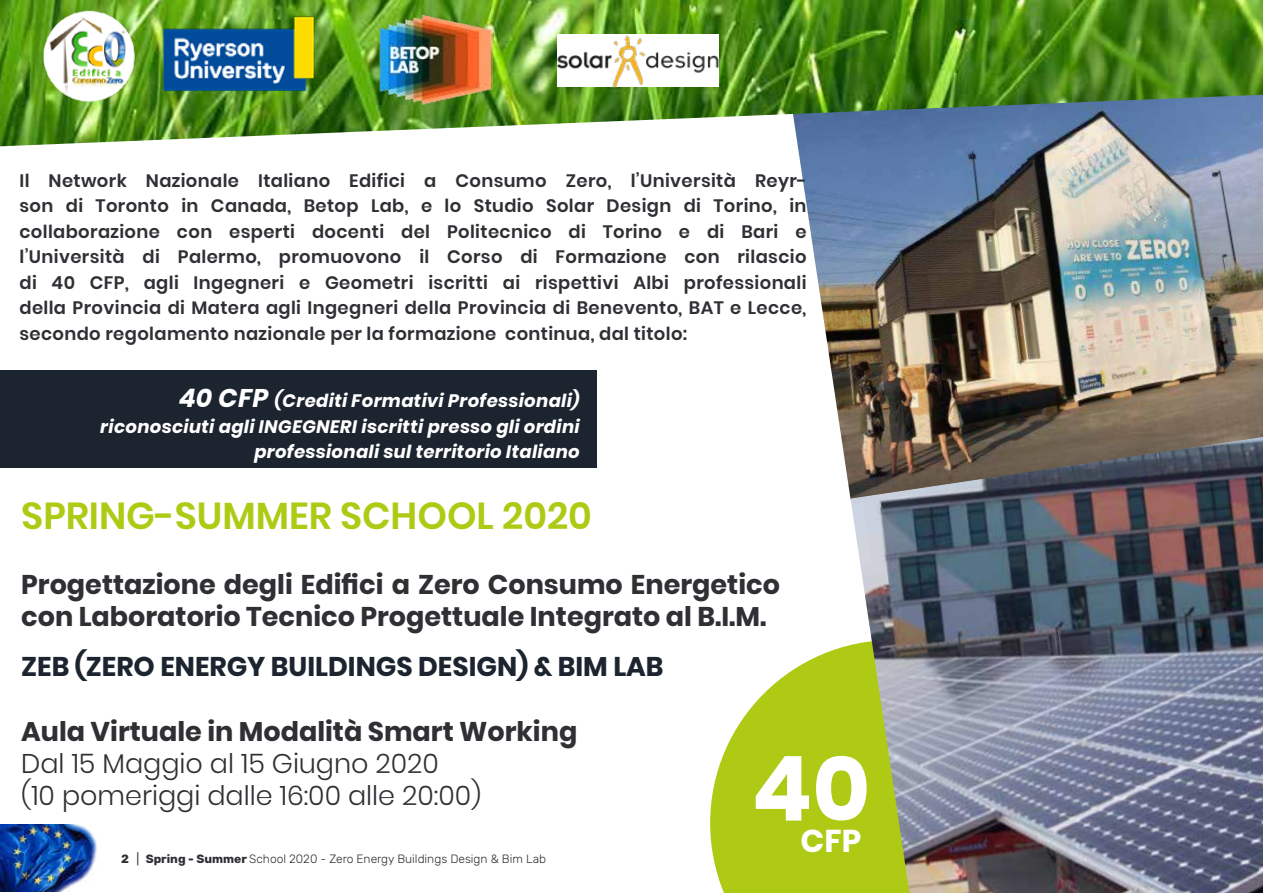
<style>
.page{position:relative;width:1263px;height:893px;background:#fff}
.page>*{position:absolute;margin:0;border:0;box-sizing:border-box;transform-origin:0 0}
.t1{font:700 90px "Poppins";color:#fff}
.t2{font:600 37.5px "Poppins";color:#afca14}
.t3{font:700 31.5px "Poppins";color:#fff}
.t4{font:700 27px/32.4px "Poppins";color:#2f2f34}
.t5{font:300 27px/32.4px "Poppins";color:#2f2f34}
.t6{font:700 27px "Poppins";color:#1c242f}
.t7{font:600 18px/25.5px "Poppins";letter-spacing:.02em;color:#2f2f34;text-align:justify}
.t8{font:italic 700 18px/25.5px "Poppins";letter-spacing:.02em;color:#fff;text-align:right}
.t9{font:300 12px "Rubik";color:#2f2f34}
.s1{font-size:25.5px}
.s2{font-weight:700}
.s3{font-weight:400}
</style>
<div class="page">
<svg style="left:710px;top:645px;width:140px;height:248px;fill:#afca14"></svg>
<img style="left:797px;top:146px;width:466px;height:349px">
<img style="left:850px;top:437px;width:413px;height:456px">
<div style="left:1px;top:371px;width:596px;height:97px;background:#1c242f"></div>
<img style="left:0;top:0;width:1263px;height:146px">
<img style="left:34px;top:9px;width:116px;height:93px">
<img style="left:157px;top:10px;width:166px;height:90px">
<img style="left:557px;top:35px;width:162px;height:52px">
<img style="left:378px;top:14px;width:115px;height:90px">
<img style="left:1px;top:825px;width:96px;height:67px">
<p class="t7" style="left:19px;top:168px;width:789px">Il Network Nazionale Italiano Edifici a Consumo Zero, l’Università Reyr&shy;son di Toronto in Canada, Betop Lab, e lo Studio Solar Design di Torino, in collaborazione con esperti docenti del Politecnico di Torino e di Bari e l’Università di Palermo, promuovono il Corso di Formazione con rilascio di 40 CFP, agli Ingegneri e Geometri iscritti ai rispettivi Albi professionali della Provincia di Matera agli Ingegneri della Provincia di Benevento, BAT e Lecce, secondo regolamento nazionale per la formazione continua, dal titolo:</p>
<p class="t8" style="left:100px;top:388px;width:481px"><span class="s1">40 CFP</span> (Crediti Formativi Professionali) riconosciuti agli INGEGNERI iscritti presso gli ordini professionali sul territorio Italiano</p>
<h2 class="t2" style="left:21px;top:494px;width:572px">SPRING-SUMMER SCHOOL 2020</h2>
<h3 class="t4" style="left:21px;top:568px;width:760px">Progettazione degli Edifici a Zero Consumo Energetico con Laboratorio Tecnico Progettuale Integrato al B.I.M.</h3>
<h3 class="t6" style="left:21px;top:651px;width:644px">ZEB (ZERO ENERGY BUILDINGS DESIGN) &amp; BIM LAB</h3>
<h3 class="t4" style="left:21px;top:715px;width:558px">Aula Virtuale in Modalità Smart Working</h3>
<h3 class="t5" style="left:21px;top:747px;width:462px">Dal 15 Maggio al 15 Giugno 2020<br>(10 pomeriggi dalle 16:00 alle 20:00)</h3>
<h1 class="t1" style="left:752px;top:737px;width:120px">40</h1>
<h3 class="t3" style="left:800px;top:822px;width:62px">CFP</h3>
<p class="t9" style="left:121px;top:852px;width:426px"><span class="s2">2</span> <span class="s3">|</span> <span class="s2">Spring - Summer</span> School 2020 - Zero Energy Buildings Design &amp; Bim Lab</p>
</div>
